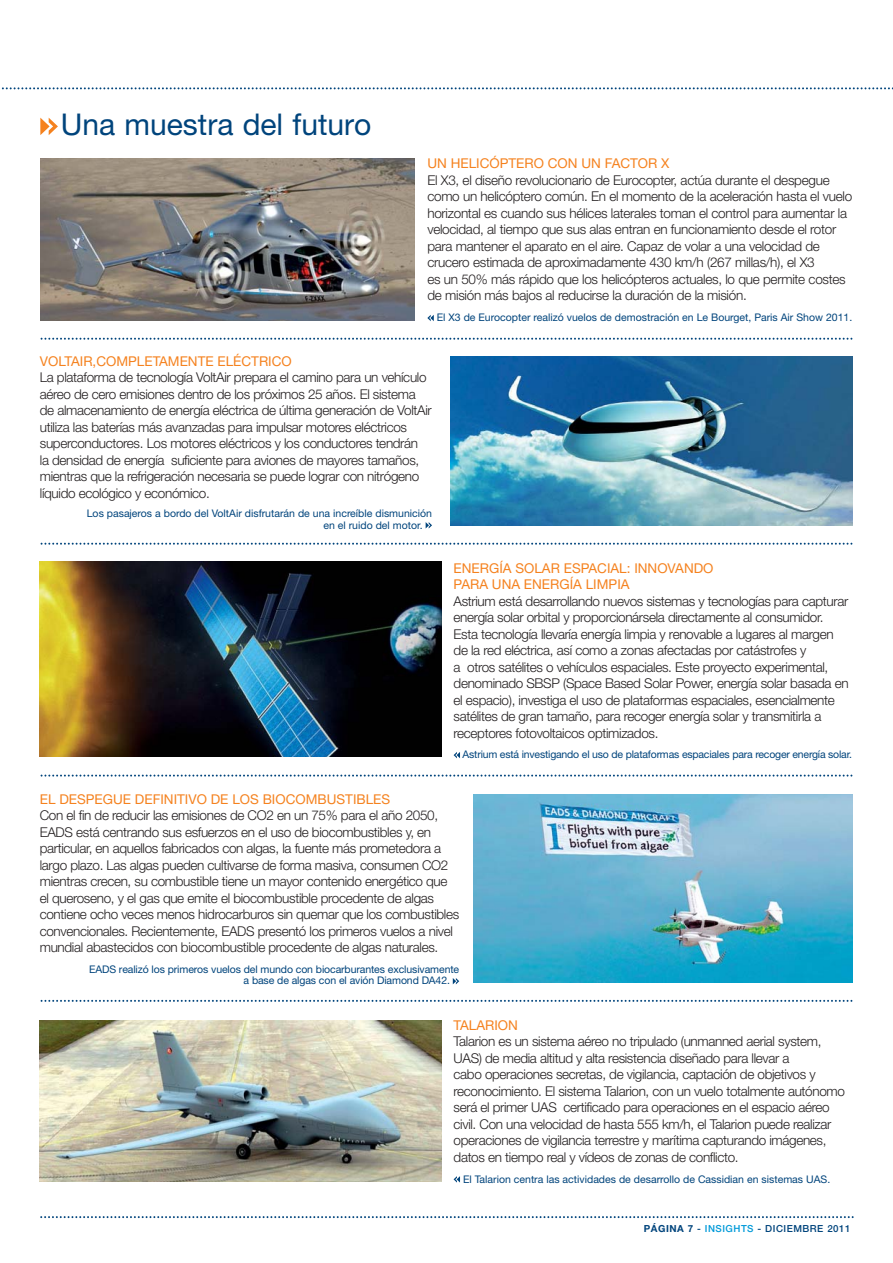
<style>
.page{position:relative;width:893px;height:1263px;background:#fff}
.page>*{position:absolute;margin:0;border:0;box-sizing:border-box;transform-origin:0 0}
.t1{font:30px "Helvetica Neue";color:#00447c}
.t2{font:300 13.5px/16.5px "Helvetica Neue";letter-spacing:-.025em;color:#231f20}
.t3{font:13.5px/16.5px "Helvetica Neue";color:#f5821f}
.t4{font:10.5px/11.2px "Helvetica Neue";color:#00447c}
.t5{font:10.5px "Helvetica Neue";letter-spacing:-.02em;color:#00447c}
.t6{font:500 9.75px "Helvetica Neue";letter-spacing:.05em;color:#00447c}
.s1{font-weight:700}
.s2{color:#009ad9}
</style>
<div class="page">
<img style="left:450px;top:356px;width:402px;height:170px">
<img style="left:39px;top:562px;width:403px;height:195px">
<img style="left:474px;top:795px;width:378px;height:187px">
<img style="left:40px;top:159px;width:374px;height:162px">
<svg style="left:427px;top:315px;width:7px;height:6px"></svg>
<svg style="left:40px;top:118px;width:18px;height:17px"></svg>
<img style="left:39px;top:1021px;width:403px;height:160px">
<svg style="left:454px;top:1176px;width:6px;height:7px"></svg>
<svg style="left:454px;top:752px;width:6px;height:6px"></svg>
<svg style="left:426px;top:522px;width:6px;height:7px"></svg>
<svg style="left:453px;top:978px;width:6px;height:6px"></svg>
<svg style="left:40px;top:337px;width:813px;height:3px"></svg>
<svg style="left:40px;top:542px;width:813px;height:3px"></svg>
<svg style="left:40px;top:774px;width:813px;height:3px"></svg>
<svg style="left:40px;top:999px;width:813px;height:3px"></svg>
<svg style="left:40px;top:1216px;width:814px;height:3px"></svg>
<svg style="left:1px;top:87px;width:892px;height:2px"></svg>
<h1 class="t1" style="left:61px;top:114px;width:312px">Una muestra del futuro</h1>
<p class="t3" style="left:427px;top:157px;width:244px">UN HELICÓPTERO CON UN FACTOR X</p>
<p class="t2" style="left:427px;top:173px;width:426px">El X3, el diseño revolucionario de Eurocopter, actúa durante el despegue como un helicóptero común. En el momento de la aceleración hasta el vuelo horizontal es cuando sus hélices laterales toman el control para aumentar la velocidad, al tiempo que sus alas entran en funcionamiento desde el rotor para mantener el aparato en el aire. Capaz de volar a una velocidad de crucero estimada de aproximadamente 430 km/h (267 millas/h), el X3<br>es un 50% más rápido que los helicópteros actuales, lo que permite costes de misión más bajos al reducirse la duración de la misión.</p>
<p class="t4" style="left:437px;top:313px;width:417px">El X3 de Eurocopter realizó vuelos de demostración en Le Bourget, Paris Air Show 2011.</p>
<p class="t3" style="left:40px;top:354px;width:253px">VOLTAIR,COMPLETAMENTE ELÉCTRICO</p>
<p class="t2" style="left:40px;top:371px;width:393px">La plataforma de tecnología VoltAir prepara el camino para un vehículo aéreo de cero emisiones dentro de los próximos 25 años. El sistema de almacenamiento de energía eléctrica de última generación de VoltAir utiliza las baterías más avanzadas para impulsar motores eléctricos superconductores. Los motores eléctricos y los conductores tendrán<br>la densidad de energía suficiente para aviones de mayores tamaños, mientras que la refrigeración necesaria se puede lograr con nitrógeno líquido ecológico y económico.</p>
<p class="t4" style="left:323px;top:509px;width:110px;text-indent:-237px">Los pasajeros a bordo del VoltAir disfrutarán de una increíble dismunición en el ruido del motor.</p>
<p class="t3" style="left:454px;top:561px;width:261px">ENERGÍA SOLAR ESPACIAL: INNOVANDO<br>PARA UNA ENERGÍA LIMPIA</p>
<p class="t2" style="left:454px;top:594px;width:397px">Astrium está desarrollando nuevos sistemas y tecnologías para capturar energía solar orbital y proporcionársela directamente al consumidor.<br>Esta tecnología llevaría energía limpia y renovable a lugares al margen de la red eléctrica, así como a zonas afectadas por catástrofes y<br>a otros satélites o vehículos espaciales. Este proyecto experimental, denominado SBSP (Space Based Solar Power, energía solar basada en el espacio), investiga el uso de plataformas espaciales, esencialmente satélites de gran tamaño, para recoger energía solar y transmitirla a receptores fotovoltaicos optimizados.</p>
<p class="t5" style="left:463px;top:751px;width:391px">Astrium está investigando el uso de plataformas espaciales para recoger energía solar.</p>
<p class="t3" style="left:40px;top:792px;width:352px">EL DESPEGUE DEFINITIVO DE LOS BIOCOMBUSTIBLES</p>
<p class="t2" style="left:40px;top:809px;width:421px">Con el fin de reducir las emisiones de CO2 en un 75% para el año 2050, EADS está centrando sus esfuerzos en el uso de biocombustibles y, en particular, en aquellos fabricados con algas, la fuente más prometedora a largo plazo. Las algas pueden cultivarse de forma masiva, consumen CO2 mientras crecen, su combustible tiene un mayor contenido energético que el queroseno, y el gas que emite el biocombustible procedente de algas contiene ocho veces menos hidrocarburos sin quemar que los combustibles convencionales. Recientemente, EADS presentó los primeros vuelos a nivel mundial abastecidos con biocombustible procedente de algas naturales.</p>
<p class="t4" style="left:244px;top:965px;width:217px;text-indent:-154px">EADS realizó los primeros vuelos del mundo con biocarburantes exclusivamente a base de algas con el avión Diamond DA42.</p>
<p class="t3" style="left:454px;top:1018px;width:66px">TALARION</p>
<p class="t2" style="left:454px;top:1035px;width:393px">Talarion es un sistema aéreo no tripulado (unmanned aerial system, UAS) de media altitud y alta resistencia diseñado para llevar a<br>cabo operaciones secretas, de vigilancia, captación de objetivos y reconocimiento. El sistema Talarion, con un vuelo totalmente autónomo será el primer UAS certificado para operaciones en el espacio aéreo civil. Con una velocidad de hasta 555 km/h, el Talarion puede realizar operaciones de vigilancia terrestre y marítima capturando imágenes, datos en tiempo real y vídeos de zonas de conflicto.</p>
<p class="t4" style="left:463px;top:1174px;width:369px">El Talarion centra las actividades de desarrollo de Cassidian en sistemas UAS.</p>
<p class="t6" style="left:644px;top:1225px;width:208px"><span class="s1">PÁGINA 7</span> - <span class="s2">INSIGHTS</span> - DICIEMBRE 2011</p>
</div>
